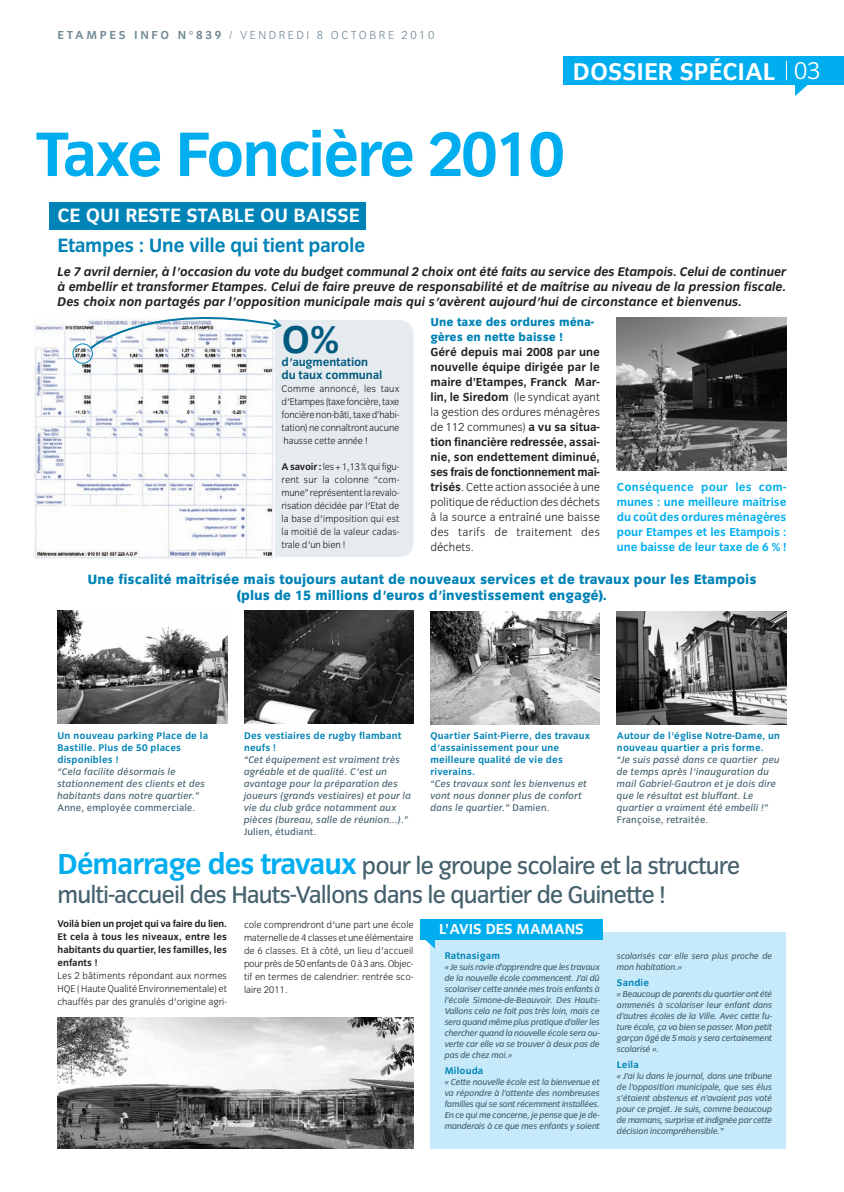
<style>
.page{position:relative;width:844px;height:1192px;background:#fff}
.page>*{position:absolute;margin:0;border:0;box-sizing:border-box;transform-origin:0 0}
.t1{font:700 65px "Congress Sans";letter-spacing:-.04em;color:#00aeef}
.t2{font:700 40px "Congress Sans";color:#005b7f}
.t3{font:700 25.1px "Congress Sans";color:#fff}
.t4{font:25px/29px "Congress Sans";letter-spacing:-.04em;color:#46616e}
.t5{font:700 20px "Congress Sans";letter-spacing:-.02em;color:#0083b6}
.t6{font:700 20px "Congress Sans";color:#fff}
.t7{font:700 15px "Congress Sans";color:#fff}
.t8{font:800 14px/16px "Congress Sans";color:#0083b6;text-align:center}
.t9{font:italic 700 13px/15px "Congress Sans";color:#231f20;text-align:justify}
.t10{font:700 12px/15px "Congress Sans";letter-spacing:-.025em;color:#231f20;text-align:justify}
.t11{font:700 12px/15px "Congress Sans";letter-spacing:-.01em;color:#00aeef;text-align:justify}
.t12{font:800 12px/15px "Congress Sans";color:#0083b6}
.t13{font:300 12px "Congress Sans";letter-spacing:.21em;color:#738b97}
.t14{font:700 12px/13px "Congress Sans";letter-spacing:-.01em;color:#005b7f}
.t15{font:300 10px/13px "Congress Sans";color:#231f20;text-align:justify}
.t16{font:italic 10px/12px "Congress Sans";letter-spacing:.015em;color:#46616e}
.t17{font:700 10px/12px "Congress Sans";letter-spacing:.015em;color:#0083b6}
.t18{font:700 10px/13px "Congress Sans";color:#231f20;text-align:justify}
.t19{font:10px "Congress Sans";letter-spacing:.015em;color:#46616e}
.t20{font:italic 9px/11px "Congress Sans";letter-spacing:-.02em;color:#46616e;text-align:justify}
.s1{font-weight:700}
.s2{font-weight:300}
.s3{font-style:normal}
.s4{font-weight:700;font-size:30px;color:#00aeef}
</style>
<div class="page">
<div style="left:58px;top:320px;width:355px;height:237px;background:#e6ebef;border-radius:14px"></div>
<div style="left:430px;top:932px;width:356px;height:216px;background:#c6eafa"></div>
<svg style="left:795px;top:85px;width:13px;height:11px"></svg>
<div style="left:562px;top:56px;width:282px;height:29px;background:#00aeef"></div>
<svg style="left:786px;top:61px;width:1px;height:19px"></svg>
<div style="left:420px;top:919px;width:183px;height:20px;background:#00aeef"></div>
<svg style="left:423px;top:939px;width:12px;height:9px"></svg>
<img style="left:34px;top:320px;width:240px;height:239px">
<img style="left:617px;top:317px;width:169px;height:153px">
<img style="left:58px;top:610px;width:169px;height:113px">
<img style="left:244px;top:610px;width:169px;height:113px">
<img style="left:430px;top:611px;width:170px;height:113px">
<img style="left:617px;top:611px;width:169px;height:113px">
<img style="left:58px;top:1017px;width:355px;height:131px">
<svg style="left:73px;top:317px;width:209px;height:47px"></svg>
<div style="left:50px;top:203px;width:316px;height:27px;background:#0083b6"></div>
<h3 class="t13" style="left:58px;top:30px;width:378px"><span class="s1">ETAMPES INFO N°839</span> / VENDREDI 8 OCTOBRE 2010</h3>
<h3 class="t3" style="left:573px;top:61px;width:249px">DOSSIER SPÉCIAL <span class="s2">03</span></h3>
<h1 class="t1" style="left:35px;top:128px;width:531px">Taxe Foncière 2010</h1>
<h3 class="t6" style="left:58px;top:207px;width:303px">CE QUI RESTE STABLE OU BAISSE</h3>
<h3 class="t5" style="left:58px;top:237px;width:309px">Etampes : Une ville qui tient parole</h3>
<p class="t9" style="left:58px;top:265px;width:730px">Le 7 avril dernier, à l'occasion du vote du budget communal 2 choix ont été faits au service des Etampois. Celui de continuer à embellir et transformer Etampes. Celui de faire preuve de responsabilité et de maîtrise au niveau de la pression fiscale.<br>Des choix non partagés par l'opposition municipale mais qui s'avèrent aujourd'hui de circonstance et bienvenus.</p>
<h3 class="t12" style="left:430px;top:315px;width:165px">Une taxe des ordures ména&shy;gères en nette baisse !</h3>
<p class="t10" style="left:430px;top:345px;width:171px">Géré depuis mai 2008 par une nouvelle équipe dirigée par le maire d’Etampes, Franck Mar&shy;lin, le Siredom <span class="s2">(le syndicat ayant la gestion des ordures ménagères de 112 communes)</span> a vu sa situa&shy;tion financière redressée, assai&shy;nie, son endettement diminué, ses frais de fonctionnement maî&shy;trisés<span class="s2">. Cette action associée à une politique de réduction des déchets à la source a entraîné une baisse des tarifs de traitement des déchets.</span></p>
<h3 class="t8" style="left:87px;top:572px;width:670px">Une fiscalité maîtrisée mais toujours autant de nouveaux services et de travaux pour les Etampois (plus de 15 millions d'euros d'investissement engagé).</h3>
<h2 class="t2" style="left:281px;top:324px;width:59px">O%</h2>
<h3 class="t14" style="left:281px;top:357px;width:102px">d'augmentation du taux communal</h3>
<p class="t15" style="left:281px;top:383px;width:119px">Comme annoncé, les taux d'Etampes (taxe foncière, taxe foncière non-bâti, taxe d’habi&shy;tation) ne connaîtront aucune hausse cette année !</p>
<p class="t15" style="left:281px;top:461px;width:119px"><span class="s1">A savoir :</span>les + 1,13 % qui figu&shy;rent sur la colonne “com&shy;mune” représentent la revalo&shy;risation décidée par l'Etat de la base d'imposition qui est la moitié de la valeur cadas&shy;trale d'un bien !</p>
<h3 class="t11" style="left:617px;top:481px;width:171px">Conséquence pour les com&shy;munes : une meilleure maîtrise du coût des ordures ménagères pour Etampes et les Etampois : une baisse de leur taxe de 6 % !</h3>
<p class="t17" style="left:430px;top:730px;width:161px">Quartier Saint-Pierre, des travaux d'assainissement pour une meilleure qualité de vie des riverains.</p>
<p class="t16" style="left:430px;top:778px;width:158px">“Ces travaux sont les bienvenus et vont nous donner plus de confort dans le quartier.” <span class="s3">Damien.</span></p>
<p class="t17" style="left:58px;top:730px;width:152px">Un nouveau parking Place de la<br>Bastille. Plus de 50 places disponibles !</p>
<p class="t16" style="left:58px;top:766px;width:149px">“Cela facilite désormais le stationnement des clients et des habitants dans notre quartier.”</p>
<p class="t19" style="left:58px;top:803px;width:139px">Anne, employée commerciale.</p>
<p class="t17" style="left:244px;top:730px;width:159px">Des vestiaires de rugby flambant neufs !</p>
<p class="t16" style="left:244px;top:754px;width:169px">“Cet équipement est vraiment très agréable et de qualité. C'est un avantage pour la préparation des joueurs (grands vestiaires) et pour la vie du club grâce notamment aux pièces (bureau, salle de réunion...).”</p>
<p class="t19" style="left:244px;top:827px;width:74px">Julien, étudiant.</p>
<p class="t17" style="left:617px;top:730px;width:165px">Autour de l'église Notre-Dame, un nouveau quartier a pris forme.</p>
<p class="t16" style="left:617px;top:754px;width:164px">“Je suis passé dans ce quartier peu de temps après l'inauguration du mail Gabriel-Gautron et je dois dire que le résultat est bluffant. Le quartier a vraiment été embelli !”</p>
<p class="t19" style="left:617px;top:816px;width:93px">Françoise, retraitée.</p>
<h3 class="t4" style="left:58px;top:853px;width:684px"><span class="s4">Démarrage des travaux</span> pour le groupe scolaire et la structure multi-accueil des Hauts-Vallons dans le quartier de Guinette !</h3>
<p class="t18" style="left:58px;top:918px;width:171px">Voilà bien un projet qui va faire du lien.<br>Et cela à tous les niveaux, entre les habitants du quartier, les familles, les enfants !</p>
<p class="t15" style="left:58px;top:970px;width:171px">Les 2 bâtiments répondant aux normes HQE ( Haute Qualité Environnementale) et chauffés par des granulés d'origine agri-</p>
<p class="t15" style="left:244px;top:918px;width:171px">cole comprendront d'une part une école maternelle de 4 classes et une élémentaire de 6 classes. Et à côté, un lieu d'accueil pour près de 50 enfants de 0 à 3 ans. Objec&shy;tif en termes de calendrier: rentrée sco&shy;laire 2011.</p>
<h3 class="t7" style="left:439px;top:922px;width:146px">L’AVIS DES MAMANS</h3>
<p class="t17" style="left:444px;top:949px;width:57px">Ratnasigam</p>
<p class="t20" style="left:444px;top:961px;width:157px">« Je suis ravie d’apprendre que les travaux de la nouvelle école commencent. J’ai dû scolariser cette année mes trois enfants à l’école Simone-de-Beauvoir. Des Hauts-Vallons cela ne fait pas très loin, mais ce sera quand même plus pratique d’aller les chercher quand la nouvelle école sera ou&shy;verte car elle va se trouver à deux pas de pas de chez moi.»</p>
<p class="t17" style="left:444px;top:1064px;width:40px">Milouda</p>
<p class="t20" style="left:444px;top:1076px;width:157px">« Cette nouvelle école est la bienvenue et va répondre à l’attente des nombreuses familles qui se sont récemment installées.<br>En ce qui me concerne, je pense que je de&shy;manderais à ce que mes enfants y soient</p>
<p class="t20" style="left:617px;top:950px;width:157px">scolarisés car elle sera plus proche de mon habitation.»</p>
<p class="t17" style="left:617px;top:976px;width:34px">Sandie</p>
<p class="t20" style="left:617px;top:988px;width:157px">« Beaucoup de parents du quartier ont été ammenés à scolariser leur enfant dans d’autres écoles de la Ville. Avec cette fu&shy;ture école, ça va bien se passer. Mon petit garçon âgé de 5 mois y sera certainement scolarisé ».</p>
<p class="t17" style="left:617px;top:1058px;width:23px">Leila</p>
<p class="t20" style="left:617px;top:1070px;width:157px">« J’ai lu dans le journal, dans une tribune de l’opposition municipale, que ses élus s’étaient abstenus et n’avaient pas voté pour ce projet. Je suis, comme beaucoup de mamans, surprise et indignée par cette décision incompréhensible.”</p>
</div>
